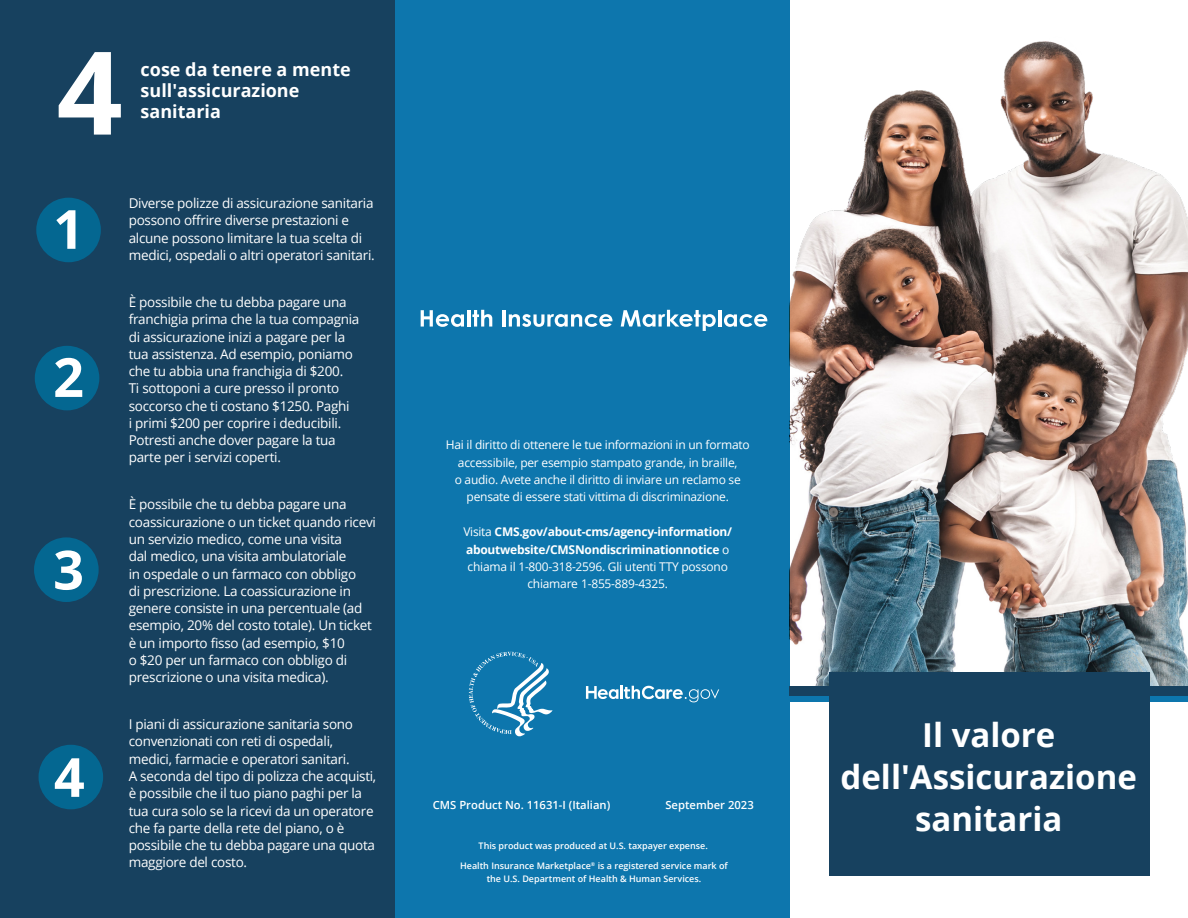
<style>
.page{position:relative;width:1188px;height:918px;background:#fff}
.page>*{position:absolute;margin:0;border:0;box-sizing:border-box;transform-origin:0 0}
.H2_WHITE{font:700 115.5px "Open Sans";color:#fff}
.H2_WHITE-2{font:700 54px "Open Sans";color:#fff}
.t1{font:700 33px/42px "Open Sans";color:#fff;text-align:center}
.H2_WHITE-3{font:700 18px/21px "Open Sans";color:#fff}
.text_white{font:13.5px "Open Sans";letter-spacing:-.02em;color:#fff}
.Disclaimer{font:12px "Open Sans";letter-spacing:-.02em;color:#fff}
.Disclaimer-2{font:700 12px/17.2px "Open Sans";letter-spacing:-.02em;color:#fff;text-align:center}
.Product_Number___Dat{font:600 11.25px "Open Sans";color:#fff}
.Taxpayer_Expense{font:600 9px "Open Sans";color:#fff}
.H2_WHITE-4{font:600 5.25px "Open Sans";color:#fff}
.s1{font-weight:400}
</style>
<div class="page">
<div style="left:394px;top:0;width:395px;height:918px;background:#0d76ad"></div>
<img style="left:789px;top:9px;width:399px;height:677px">
<div style="left:0;top:0;width:394px;height:918px;background:#17415f"></div>
<div style="left:789px;top:686px;width:399px;height:13px;background:#17415f"></div>
<div style="left:789px;top:696px;width:399px;height:6px;background:#0d76ad"></div>
<svg style="left:421px;top:310px;width:43px;height:17px"></svg>
<hr style="left:467px;top:310px;width:3px;height:17px;background:#fff">
<svg style="left:472px;top:310px;width:20px;height:17px"></svg>
<hr style="left:502px;top:310px;width:3px;height:17px;background:#fff">
<svg style="left:509px;top:314px;width:103px;height:13px"></svg>
<svg style="left:621px;top:310px;width:95px;height:21px"></svg>
<hr style="left:718px;top:310px;width:3px;height:17px;background:#fff">
<svg style="left:724px;top:314px;width:43px;height:13px"></svg>
<div style="left:34px;top:537px;width:65px;height:65px;background:#046791;border-radius:50%"></div>
<div style="left:39px;top:745px;width:64px;height:64px;background:#046791;border-radius:50%"></div>
<div style="left:35px;top:346px;width:64px;height:64px;background:#046791;border-radius:50%"></div>
<div style="left:36px;top:198px;width:65px;height:64px;background:#046791;border-radius:50%"></div>
<div style="left:830px;top:672px;width:320px;height:204px;background:#17415f"></div>
<svg style="left:469px;top:652px;width:84px;height:84px"></svg>
<svg style="left:586px;top:686px;width:133px;height:16px"></svg>
<h2 class="H2_WHITE" style="left:57px;top:11px;width:67px">4</h2>
<h2 class="H2_WHITE-3" style="left:141px;top:59px;width:212px">cose da tenere a mente sull'assicurazione sanitaria</h2>
<h2 class="H2_WHITE-2" style="left:53px;top:191px;width:32px">1</h2>
<h2 class="H2_WHITE-2" style="left:53px;top:339px;width:32px">2</h2>
<h2 class="H2_WHITE-2" style="left:53px;top:532px;width:32px">3</h2>
<h2 class="H2_WHITE-2" style="left:54px;top:739px;width:32px">4</h2>
<p class="text_white" style="left:129px;top:194px;width:246px">Diverse polizze di assicurazione sanitaria</p>
<p class="text_white" style="left:129px;top:211px;width:222px">possono offrire diverse prestazioni e</p>
<p class="text_white" style="left:129px;top:228px;width:235px">alcune possono limitare la tua scelta di</p>
<p class="text_white" style="left:129px;top:246px;width:248px">medici, ospedali o altri operatori sanitari.</p>
<p class="text_white" style="left:129px;top:293px;width:219px">È possibile che tu debba pagare una</p>
<p class="text_white" style="left:129px;top:310px;width:232px">franchigia prima che la tua compagnia</p>
<p class="text_white" style="left:129px;top:327px;width:218px">di assicurazione inizi a pagare per la</p>
<p class="text_white" style="left:129px;top:345px;width:226px">tua assistenza. Ad esempio, poniamo</p>
<p class="text_white" style="left:129px;top:362px;width:216px">che tu abbia una franchigia di $200.</p>
<p class="text_white" style="left:129px;top:379px;width:212px">Ti sottoponi a cure presso il pronto</p>
<p class="text_white" style="left:129px;top:396px;width:222px">soccorso che ti costano $1250. Paghi</p>
<p class="text_white" style="left:129px;top:414px;width:214px">i primi $200 per coprire i deducibili.</p>
<p class="text_white" style="left:129px;top:431px;width:208px">Potresti anche dover pagare la tua</p>
<p class="text_white" style="left:129px;top:448px;width:154px">parte per i servizi coperti.</p>
<p class="text_white" style="left:129px;top:495px;width:219px">È possibile che tu debba pagare una</p>
<p class="text_white" style="left:129px;top:513px;width:249px">coassicurazione o un ticket quando ricevi</p>
<p class="text_white" style="left:129px;top:530px;width:215px">un servizio medico, come una visita</p>
<p class="text_white" style="left:129px;top:547px;width:219px">dal medico, una visita ambulatoriale</p>
<p class="text_white" style="left:129px;top:564px;width:229px">in ospedale o un farmaco con obbligo</p>
<p class="text_white" style="left:129px;top:582px;width:224px">di prescrizione. La coassicurazione in</p>
<p class="text_white" style="left:129px;top:599px;width:235px">genere consiste in una percentuale (ad</p>
<p class="text_white" style="left:129px;top:616px;width:245px">esempio, 20% del costo totale). Un ticket</p>
<p class="text_white" style="left:129px;top:633px;width:218px">è un importo fisso (ad esempio, $10</p>
<p class="text_white" style="left:129px;top:651px;width:220px">o $20 per un farmaco con obbligo di</p>
<p class="text_white" style="left:129px;top:668px;width:201px">prescrizione o una visita medica).</p>
<p class="text_white" style="left:129px;top:715px;width:226px">I piani di assicurazione sanitaria sono</p>
<p class="text_white" style="left:129px;top:732px;width:206px">convenzionati con reti di ospedali,</p>
<p class="text_white" style="left:129px;top:750px;width:222px">medici, farmacie e operatori sanitari.</p>
<p class="text_white" style="left:129px;top:767px;width:249px">A seconda del tipo di polizza che acquisti,</p>
<p class="text_white" style="left:129px;top:784px;width:235px">è possibile che il tuo piano paghi per la</p>
<p class="text_white" style="left:129px;top:801px;width:246px">tua cura solo se la ricevi da un operatore</p>
<p class="text_white" style="left:129px;top:819px;width:217px">che fa parte della rete del piano, o è</p>
<p class="text_white" style="left:129px;top:836px;width:248px">possibile che tu debba pagare una quota</p>
<p class="text_white" style="left:129px;top:853px;width:120px">maggiore del costo.</p>
<p class="Disclaimer" style="left:446px;top:437px;width:305px">Hai il diritto di ottenere le tue informazioni in un formato</p>
<p class="Disclaimer" style="left:458px;top:454px;width:281px">accessibile, per esempio stampato grande, in braille,</p>
<p class="Disclaimer" style="left:455px;top:471px;width:288px">o audio. Avete anche il diritto di inviare un reclamo se</p>
<p class="Disclaimer" style="left:467px;top:489px;width:264px">pensate di essere stati vittima di discriminazione.</p>
<p class="Disclaimer-2" style="left:463px;top:523px;width:270px"><span class="s1">Visita</span> CMS.gov/about-cms/agency-information/ aboutwebsite/CMSNondiscriminationnotice <span class="s1">o chiama il 1-800-318-2596. Gli utenti TTY possono chiamare 1-855-889-4325.</span></p>
<p class="Product_Number___Dat" style="left:433px;top:797px;width:179px">CMS Product No. 11631-I (Italian)</p>
<p class="Product_Number___Dat" style="left:665px;top:797px;width:90px">September 2023</p>
<p class="Taxpayer_Expense" style="left:479px;top:840px;width:231px">This product was produced at U.S. taxpayer expense.</p>
<p class="Taxpayer_Expense" style="left:460px;top:859px;width:132px">Health Insurance Marketplace</p>
<h2 class="H2_WHITE-4" style="left:591px;top:860px;width:6px">®</h2>
<p class="Taxpayer_Expense" style="left:598px;top:859px;width:132px">is a registered service mark of</p>
<p class="Taxpayer_Expense" style="left:487px;top:873px;width:216px">the U.S. Department of Health &amp; Human Services.</p>
<h1 class="t1" style="left:841px;top:714px;width:298px">Il valore dell'Assicurazione sanitaria</h1>
</div>
